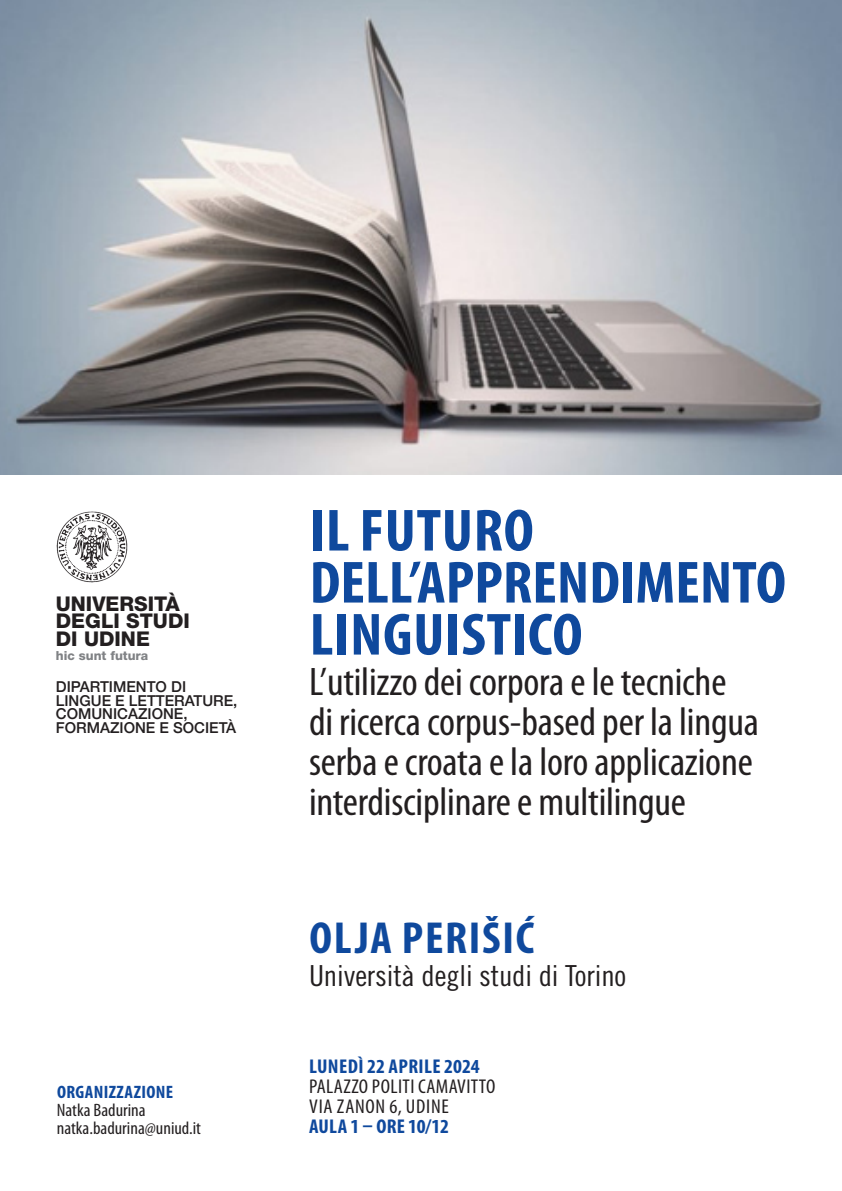
<style>
.page{position:relative;width:842px;height:1191px;background:#fff}
.page>*{position:absolute;margin:0;border:0;box-sizing:border-box;transform-origin:0 0}
.t1{font:700 condensed 60px/52px "Myriad Pro";color:#0f499d;scale:1.04 1}
.t2{font:700 condensed 45.1px "Myriad Pro";letter-spacing:.035em;color:#0f499d;scale:1.04 1}
.t3{font:condensed 40px/40px "Myriad Pro";letter-spacing:-.005em;color:#231f20;scale:1.04 1}
.t4{font:29px "Trade Gothic LT Std Cn 18";letter-spacing:-.005em;color:#231f20;scale:1.04 1}
.t5{font:800 20.3px/17.8px "Helvetica Neue LT Std";color:#231f20}
.t6{font:condensed 20px "Myriad Pro";letter-spacing:.02em;color:#231f20;scale:1.04 1}
.t7{font:700 condensed 20px "Myriad Pro";letter-spacing:.01em;color:#0f499d;scale:1.04 1}
.t8{font:condensed 18px "Myriad Pro";color:#231f20;scale:1.04 1}
.t9{font:700 condensed 18px "Myriad Pro";letter-spacing:.02em;color:#0f499d;scale:1.04 1}
.t10{font:500 15px/13.5px "Helvetica Neue";color:#231f20}
.t11{font:800 12.5px "Helvetica Neue LT Std";color:#808285}
</style>
<div class="page">
<img style="left:0;top:0;width:842px;height:474px">
<img style="left:56px;top:511px;width:72px;height:72px">
<p class="t5" style="left:56px;top:594px;width:135px">UNIVERSITÀ<br>DEGLI STUDI<br>DI UDINE</p>
<p class="t11" style="left:56px;top:648px;width:94px">hic sunt futura</p>
<p class="t10" style="left:56px;top:680px;width:183px">DIPARTIMENTO DI<br>LINGUE E LETTERATURE,<br>COMUNICAZIONE,<br>FORMAZIONE E SOCIETÀ</p>
<p class="t9" style="left:57px;top:1081px;width:113px">ORGANIZZAZIONE</p>
<p class="t8" style="left:57px;top:1103px;width:87px">Natka Badurina</p>
<p class="t8" style="left:57px;top:1121px;width:140px">natka.badurina@uniud.it</p>
<p class="t1" style="left:310px;top:504px;width:460px">IL FUTURO<br>DELL’APPRENDIMENTO<br>LINGUISTICO</p>
<p class="t3" style="left:309px;top:664px;width:434px">L’utilizzo dei corpora e le tecniche di ricerca corpus-based per la lingua serba e croata e la loro applicazione interdisciplinare e multilingue</p>
<p class="t2" style="left:309px;top:911px;width:218px">OLJA PERIŠIĆ</p>
<p class="t4" style="left:309px;top:965px;width:307px">Università degli studi di Torino</p>
<p class="t7" style="left:309px;top:1054px;width:165px">LUNEDÌ 22 APRILE 2024</p>
<p class="t6" style="left:309px;top:1079px;width:181px">PALAZZO POLITI CAMAVITTO</p>
<p class="t6" style="left:309px;top:1099px;width:136px">VIA ZANON 6, UDINE</p>
<p class="t7" style="left:309px;top:1114px;width:136px">AULA 1 – ORE 10/12</p>
</div>
